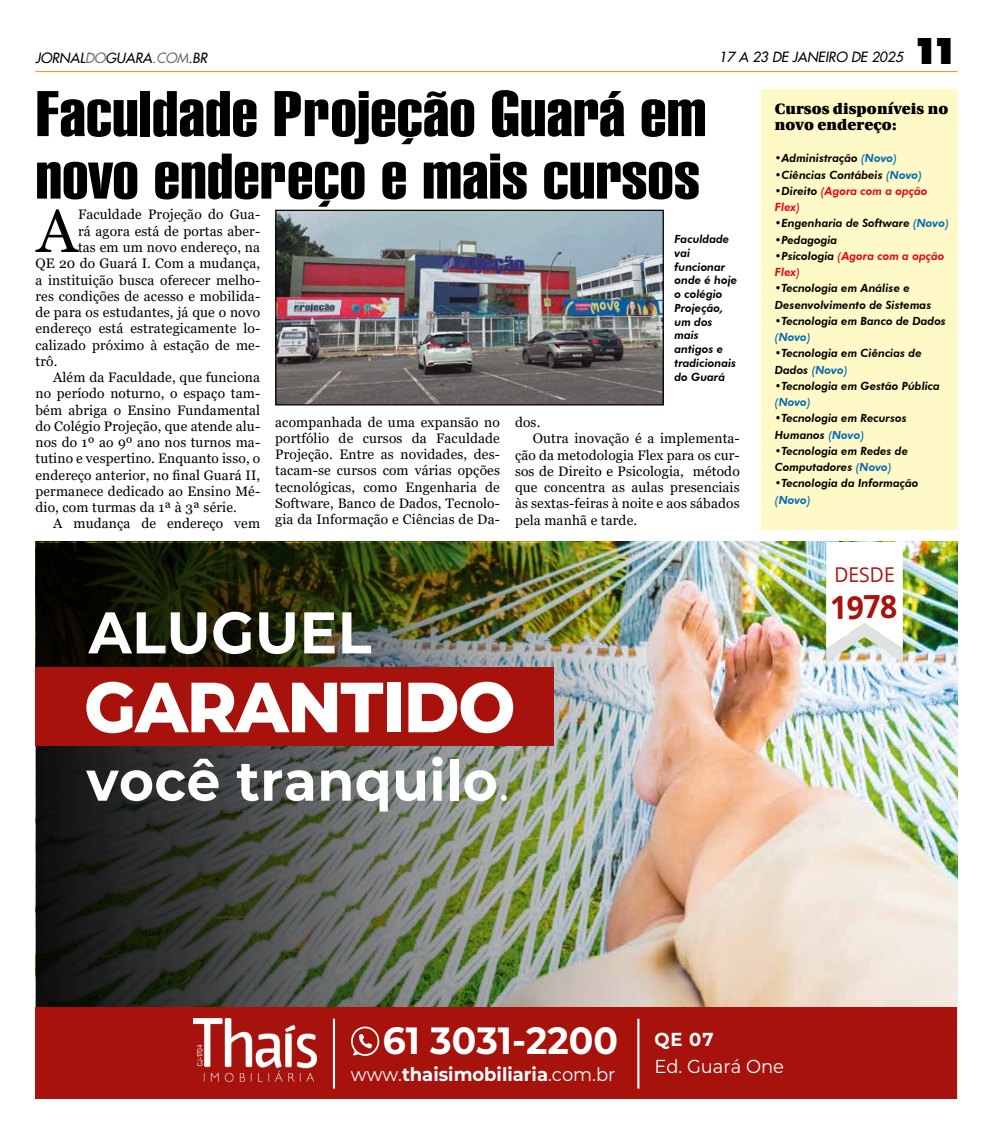
<style>
.page{position:relative;width:993px;height:1134px;background:#fff}
.page>*{position:absolute;margin:0;border:0;box-sizing:border-box;transform-origin:0 0}
.t1{font:800 70.88px "Montserrat";letter-spacing:-.02em;color:#fff;scale:.95 1}
.t2{font:62.5px/62.5px "Swiss 911 BT Extra Compressed";color:#000;scale:1.25 1}
.t3{font:60.62px "Georgia";color:#000}
.t4{font:700 58.62px "Montserrat";letter-spacing:.01em;color:#fff;scale:.95 1}
.t5{font:700 55.88px "Montserrat";letter-spacing:.01em;color:#fff;scale:.95 1}
.t6{font:700 38px "Montserrat";color:#fff;scale:.95 1}
.t7{font:900 37px "Futura BT";color:#000}
.t8{font:700 31.75px "Open Sans";color:#a7120c;scale:.95 1}
.t9{font:20.25px "Open Sans";color:#a7120c;scale:.95 1}
.t10{font:700 18.75px "Montserrat";color:#fff;scale:.95 1}
.t11{font:18.75px "Montserrat";color:#fff;scale:.95 1}
.t12{font:900 15px/16.2px "Utopia";letter-spacing:.01em;color:#000}
.t13{font:13.75px/16.2px "Georgia";letter-spacing:.01em;color:#000;text-align:justify}
.t14{font:italic 13.75px "Futura 2";color:#000}
.t15{font:italic 800 11.25px/13.8px "Futura BT";color:#000}
.t16{font:italic 800 11.25px/16.2px "Futura BT";color:#e30613}
.t17{font:italic 800 11.25px "Futura BT";color:#0069b4}
.s1{color:#706f6f}
.s2{font-weight:400}
.s3{color:#0069b4}
.s4{color:#000}
</style>
<div class="page">
<hr style="left:35px;top:71px;width:922px;height:1px;background:#f39200">
<div style="left:760px;top:89px;width:196px;height:441px;background:#fff9c7"></div>
<img style="left:710px;top:542px;width:247px;height:465px">
<img style="left:35px;top:542px;width:675px;height:465px">
<svg style="left:825px;top:542px;width:77px;height:121px"></svg>
<div style="left:35px;top:668px;width:519px;height:78px;background:#a7120c"></div>
<div style="left:35px;top:1007px;width:922px;height:91px;background:#a7120c"></div>
<hr style="left:333px;top:1019px;width:2px;height:69px;background:#fff">
<hr style="left:637px;top:1019px;width:2px;height:69px;background:#fff">
<img style="left:194px;top:1019px;width:124px;height:64px">
<svg style="left:351px;top:1026px;width:28px;height:30px"></svg>
<img style="left:277px;top:212px;width:384px;height:191px">
<div style="left:275px;top:210px;width:388px;height:195px;border:1px solid #000"></div>
<p class="t14" style="left:35px;top:49px;width:173px">JORNAL<span class="s1">DO</span>GUARA<span class="s1">.COM</span>.BR</p>
<p class="t14" style="left:718px;top:47px;width:185px">17 A 23 DE JANEIRO DE 2025</p>
<h3 class="t7" style="left:912px;top:28px;width:46px">11</h3>
<h2 class="t2" style="left:35px;top:84px;width:538px">Faculdade Projeção Guará em novo endereço e mais cursos</h2>
<h3 class="t3" style="left:37px;top:194px;width:42px">A</h3>
<p class="t13" style="left:78px;top:207px;width:184px">Faculdade Projeção do Gua-</p>
<p class="t13" style="left:78px;top:223px;width:184px">rá agora está de portas aber-</p>
<p class="t13" style="left:78px;top:239px;width:184px">tas em um novo endereço, na</p>
<p class="t13" style="left:35px;top:256px;width:226px">QE 20 do Guará I. Com a mudança,</p>
<p class="t13" style="left:35px;top:272px;width:226px">a instituição busca oferecer melho-</p>
<p class="t13" style="left:35px;top:288px;width:226px">res condições de acesso e mobilida-</p>
<p class="t13" style="left:35px;top:304px;width:226px">de para os estudantes, já que o novo</p>
<p class="t13" style="left:35px;top:321px;width:226px">endereço está estrategicamente lo-</p>
<p class="t13" style="left:35px;top:337px;width:226px">calizado próximo à estação de me-</p>
<p class="t13" style="left:35px;top:353px;width:23px">trô.</p>
<p class="t13" style="left:53px;top:369px;width:208px">Além da Faculdade, que funciona</p>
<p class="t13" style="left:35px;top:386px;width:226px">no período noturno, o espaço tam-</p>
<p class="t13" style="left:35px;top:402px;width:226px">bém abriga o Ensino Fundamental</p>
<p class="t13" style="left:35px;top:418px;width:226px">do Colégio Projeção, que atende alu-</p>
<p class="t13" style="left:35px;top:434px;width:226px">nos do 1º ao 9º ano nos turnos ma-</p>
<p class="t13" style="left:35px;top:451px;width:226px">tutino e vespertino. Enquanto isso, o</p>
<p class="t13" style="left:35px;top:467px;width:226px">endereço anterior, no final Guará II,</p>
<p class="t13" style="left:35px;top:483px;width:226px">permanece dedicado ao Ensino Mé-</p>
<p class="t13" style="left:35px;top:499px;width:203px">dio, com turmas da 1ª à 3ª série.</p>
<p class="t13" style="left:53px;top:516px;width:208px">A mudança de endereço vem</p>
<p class="t15" style="left:674px;top:232px;width:64px">Faculdade vai funcionar onde é hoje o colégio<br>Projeção, um dos mais antigos e tradicionais do Guará</p>
<p class="t13" style="left:275px;top:414px;width:226px">acompanhada de uma expansão no portfólio de cursos da Faculdade Projeção. Entre as novidades, des&shy;tacam-se cursos com várias opções tecnológicas, como Engenharia de Software, Banco de Dados, Tecnolo&shy;gia da Informação e Ciências de Da-</p>
<p class="t13" style="left:515px;top:414px;width:27px">dos.</p>
<p class="t13" style="left:532px;top:431px;width:208px">Outra inovação é a implementa-</p>
<p class="t13" style="left:515px;top:447px;width:226px">ção da metodologia Flex para os cur-</p>
<p class="t13" style="left:515px;top:463px;width:226px">sos de Direito e Psicologia, método</p>
<p class="t13" style="left:515px;top:479px;width:226px">que concentra as aulas presenciais</p>
<p class="t13" style="left:515px;top:496px;width:226px">às sextas-feiras à noite e aos sábados</p>
<p class="t13" style="left:515px;top:512px;width:124px">pela manhã e tarde.</p>
<h3 class="t4" style="left:89px;top:590px;width:299px">ALUGUEL</h3>
<h1 class="t1" style="left:84px;top:655px;width:455px">GARANTIDO</h1>
<h3 class="t5" style="left:86px;top:740px;width:446px">você tranquilo<span class="s2">.</span></h3>
<p class="t12" style="left:774px;top:100px;width:175px">Cursos disponíveis no novo endereço:</p>
<p class="t15" style="left:774px;top:151px;width:124px">•Administração <span class="s3">(Novo)</span></p>
<p class="t15" style="left:774px;top:168px;width:149px">•Ciências Contábeis <span class="s3">(Novo)</span></p>
<p class="t16" style="left:774px;top:183px;width:154px"><span class="s4">•Direito</span> (Agora com a opção<br>Flex)</p>
<p class="t15" style="left:774px;top:216px;width:175px">•Engenharia de Software <span class="s3">(Novo)</span></p>
<p class="t15" style="left:774px;top:233px;width:64px">•Pedagogia</p>
<p class="t16" style="left:774px;top:248px;width:171px"><span class="s4">•Psicologia</span> (Agora com a opção<br>Flex)</p>
<p class="t15" style="left:774px;top:280px;width:158px;line-height:16.2px">•Tecnologia em Análise e<br>Desenvolvimento de Sistemas</p>
<p class="t15" style="left:774px;top:314px;width:173px">•Tecnologia em Banco de Dados</p>
<p class="t17" style="left:774px;top:330px;width:37px">(Novo)</p>
<p class="t15" style="left:774px;top:345px;width:148px;line-height:16.2px">•Tecnologia em Ciências de<br>Dados <span class="s3">(Novo)</span></p>
<p class="t15" style="left:774px;top:379px;width:166px">•Tecnologia em Gestão Pública</p>
<p class="t17" style="left:774px;top:395px;width:37px">(Novo)</p>
<p class="t15" style="left:774px;top:410px;width:133px;line-height:16.2px">•Tecnologia em Recursos<br>Humanos <span class="s3">(Novo)</span></p>
<p class="t15" style="left:774px;top:443px;width:135px;line-height:16.2px">•Tecnologia em Redes de<br>Computadores <span class="s3">(Novo)</span></p>
<p class="t15" style="left:774px;top:476px;width:145px">•Tecnologia da Informação</p>
<p class="t17" style="left:774px;top:493px;width:37px">(Novo)</p>
<h3 class="t9" style="left:833px;top:561px;width:65px;rotate:-1deg">DESDE</h3>
<h3 class="t8" style="left:829px;top:585px;width:72px;rotate:-1deg">1978</h3>
<h3 class="t6" style="left:382px;top:1013px;width:349px">61 3031-2200 <sup>QE</sup> <sup>07</sup></h3>
<h3 class="t11" style="left:654px;top:1054px;width:138px">Ed. Guará One</h3>
<h3 class="t10" style="left:351px;top:1061px;width:280px"><span class="s2">www.</span>thaisimobiliaria<span class="s2">.com.br</span></h3>
</div>
